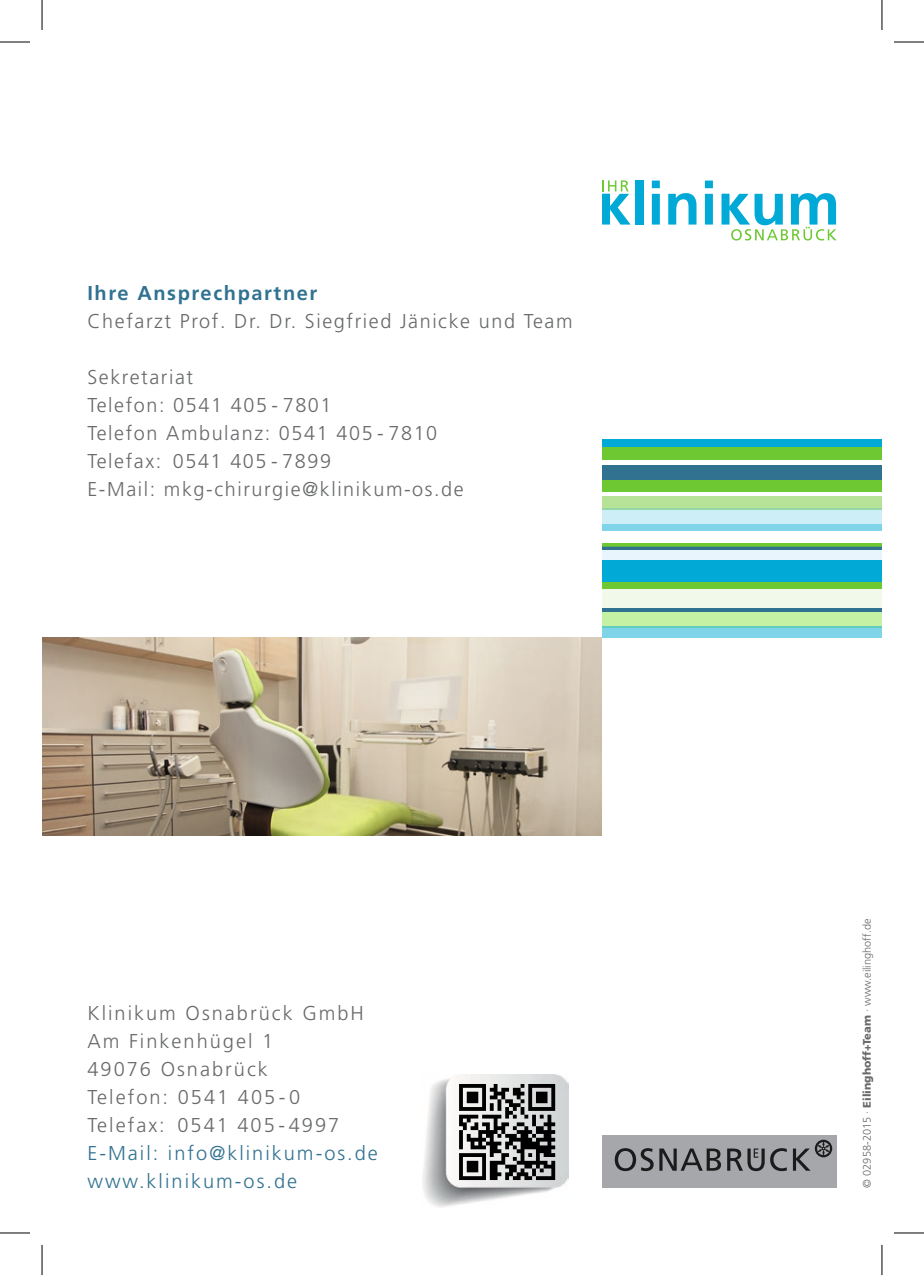
<style>
.page{position:relative;width:924px;height:1275px;background:#fff}
.page>*{position:absolute;margin:0;border:0;box-sizing:border-box;transform-origin:0 0}
.t1{font:300 20px/28px "Frutiger";letter-spacing:.08em;color:#67696b}
.t2{font:300 20px/28px "Frutiger";letter-spacing:.1em;color:#67696b}
.t3{font:300 20px/28px "Frutiger";letter-spacing:.1em;color:#317291}
.t4{font:700 20px "Frutiger";letter-spacing:.08em;color:#317291}
.t5{font:300 11px "Frutiger";color:#67696b}
.s1{font-weight:900}
</style>
<div class="page">
<img style="left:42px;top:637px;width:559px;height:199px">
<div style="left:601px;top:439px;width:280px;height:9px;background:#00a9d6"></div>
<div style="left:601px;top:447px;width:280px;height:13px;background:#6dc832"></div>
<div style="left:601px;top:459px;width:280px;height:12px;background:#fff"></div>
<div style="left:601px;top:465px;width:280px;height:16px;background:#317291"></div>
<div style="left:601px;top:480px;width:280px;height:12px;background:#6dc832"></div>
<div style="left:601px;top:496px;width:280px;height:14px;background:#b6e398"></div>
<svg style="left:601px;top:508px;width:280px;height:15px;background:#c5ebeb"></svg>
<div style="left:601px;top:523px;width:280px;height:8px;background:#80d4ea"></div>
<svg style="left:602px;top:543px;width:279px;height:4px"></svg>
<hr style="left:601px;top:547px;width:280px;height:4px;background:#317291">
<div style="left:601px;top:550px;width:280px;height:13px;background:#e8f5fc"></div>
<div style="left:601px;top:560px;width:280px;height:23px;background:#00a9d6"></div>
<div style="left:601px;top:582px;width:280px;height:6px;background:#6dc832"></div>
<div style="left:601px;top:587px;width:280px;height:22px;background:#f0f9ea"></div>
<hr style="left:601px;top:608px;width:280px;height:4px;background:#317291">
<div style="left:601px;top:612px;width:280px;height:16px;background:#c5f1a5"></div>
<svg style="left:601px;top:626px;width:280px;height:11px;background:#7bd2e1"></svg>
<div style="left:635px;top:180px;width:8px;height:45px;background:#00a9d6"></div>
<svg style="left:651px;top:181px;width:8px;height:44px"></svg>
<svg style="left:668px;top:193px;width:28px;height:32px"></svg>
<svg style="left:704px;top:181px;width:8px;height:44px"></svg>
<svg style="left:602px;top:180px;width:28px;height:45px"></svg>
<svg style="left:721px;top:193px;width:115px;height:47px"></svg>
<img style="left:422px;top:1075px;width:146px;height:132px">
<svg style="left:459px;top:1084px;width:96px;height:96px;background:#6a6a6a"></svg>
<div style="left:601px;top:1135px;width:235px;height:52px;background:#a5a7aa"></div>
<svg style="left:614px;top:1148px;width:39px;height:23px"></svg>
<svg style="left:659px;top:1148px;width:61px;height:22px"></svg>
<svg style="left:792px;top:1139px;width:39px;height:31px"></svg>
<svg style="left:727px;top:1148px;width:59px;height:23px"></svg>
<hr style="left:0;top:42px;width:30px;height:1px;background:#000">
<hr style="left:893px;top:42px;width:30px;height:1px;background:#000">
<hr style="left:0;top:1232px;width:30px;height:1px;background:#000">
<hr style="left:893px;top:1232px;width:30px;height:1px;background:#000">
<hr style="left:42px;top:0;width:1px;height:30px;background:#000">
<hr style="left:42px;top:1245px;width:1px;height:30px;background:#000">
<hr style="left:881px;top:0;width:1px;height:30px;background:#000">
<hr style="left:881px;top:1245px;width:1px;height:30px;background:#000">
<p class="t4" style="left:87px;top:281px;width:231px">Ihre Ansprechpartner</p>
<p class="t1" style="left:87px;top:307px;width:486px">Chefarzt Prof. Dr. Dr. Siegfried Jänicke und Team</p>
<p class="t1" style="left:87px;top:363px;width:377px">Sekretariat<br>Telefon: 0541 405 - 7801<br>Telefon Ambulanz: 0541 405 - 7810<br>Telefax: 0541 405 - 7899<br>E-Mail: mkg-chirurgie@klinikum-os.de</p>
<p class="t2" style="left:87px;top:999px;width:278px">Klinikum Osnabrück GmbH<br>Am Finkenhügel 1<br>49076 Osnabrück<br>Telefon: 0541 405-0<br>Telefax: 0541 405-4997</p>
<p class="t3" style="left:87px;top:1139px;width:292px">E-Mail: info@klinikum-os.de www.klinikum-os.de</p>
<p class="t5" style="left:860px;top:1187px;width:270px;rotate:-90deg">© 02958-2015 · <span class="s1">Eilinghoff+Team</span> · www.eilinghoff.de</p>
</div>
